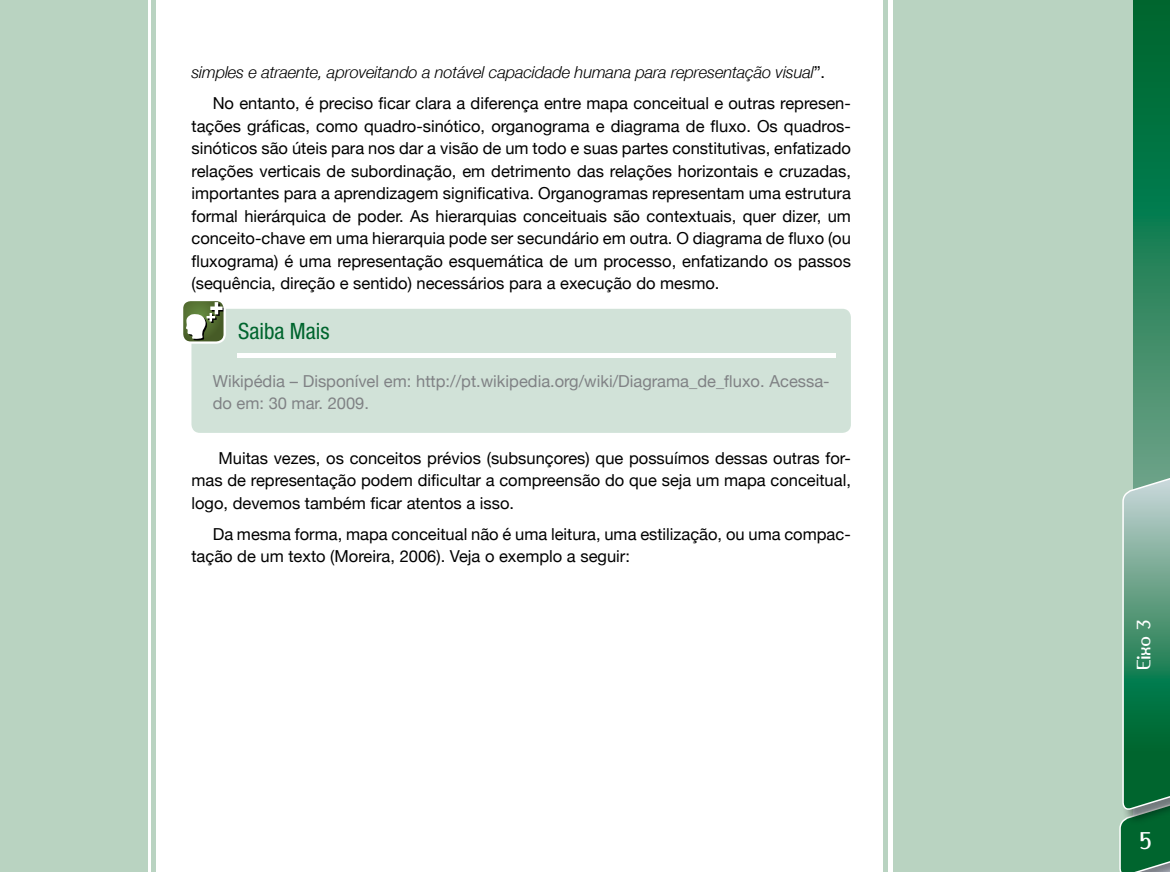
<style>
.page{position:relative;width:1170px;height:872px;background:#fff}
.page>*{position:absolute;margin:0;border:0;box-sizing:border-box;transform-origin:0 0}
.t1{font:condensed 22.5px "Helvetica Neue LT Std";color:#00652e}
.t2{font:22.5px "Amerika Sans";color:#fff}
.t3{font:18px "Amerika Sans";color:#fff}
.t4{font:16.5px/22.5px "Helvetica Neue";color:#000;text-align:justify}
.t5{font:italic 16.5px/31px "Helvetica Neue";letter-spacing:-.01em;color:#000}
.t6{font:16.5px/22.5px "Helvetica Neue";color:#808285}
.s1{font-style:normal}
</style>
<div class="page">
<div style="left:0;top:0;width:147px;height:872px;background:#b9d3c1"></div>
<div style="left:893px;top:0;width:276px;height:872px;background:#b9d3c1"></div>
<svg style="left:1133px;top:0;width:36px;height:472px;background:#228055"></svg>
<svg style="left:1119px;top:472px;width:50px;height:400px"></svg>
<div style="left:883px;top:0;width:5px;height:872px;background:#b9d3c1"></div>
<div style="left:151px;top:0;width:5px;height:872px;background:#b9d3c1"></div>
<div style="left:191px;top:309px;width:659px;height:124px;background:#d1e2d8;border-radius:9px"></div>
<svg style="left:184px;top:302px;width:39px;height:39px;background:#859570"></svg>
<div style="left:181px;top:299px;width:45px;height:45px;border:2px solid #fff;border-radius:9px"></div>
<hr style="left:237px;top:353px;width:599px;height:4px;background:#fff">
<p class="t5" style="left:213px;top:57px;width:639px;text-indent:-21px">simples e atraente, aproveitando a notável capacidade humana para representação visual<span class="s1">”.<br>No entanto, é preciso ficar clara a diferença entre mapa conceitual e outras represen-</span></p>
<p class="t4" style="left:191px;top:114px;width:661px">tações gráficas, como quadro-sinótico, organograma e diagrama de fluxo. Os quadros&shy;sinóticos são úteis para nos dar a visão de um todo e suas partes constitutivas, enfatizado relações verticais de subordinação, em detrimento das relações horizontais e cruzadas, importantes para a aprendizagem significativa. Organogramas representam uma estrutura formal hierárquica de poder. As hierarquias conceituais são contextuais, quer dizer, um conceito-chave em uma hierarquia pode ser secundário em outra. O diagrama de fluxo (ou fluxograma) é uma representação esquemática de um processo, enfatizando os passos (sequência, direção e sentido) necessários para a execução do mesmo.</p>
<h1 class="t1" style="left:238px;top:318px;width:93px">Saiba Mais</h1>
<p class="t6" style="left:213px;top:369px;width:618px">Wikipédia – Disponível em: http://pt.wikipedia.org/wiki/Diagrama_de_fluxo. Acessa&shy;do em: 30 mar. 2009.</p>
<p class="t4" style="left:191px;top:446px;width:661px;text-indent:27px">Muitas vezes, os conceitos prévios (subsunçores) que possuímos dessas outras for&shy;mas de representação podem dificultar a compreensão do que seja um mapa conceitual, logo, devemos também ficar atentos a isso.</p>
<p class="t4" style="left:191px;top:522px;width:660px;text-indent:21px">Da mesma forma, mapa conceitual não é uma leitura, uma estilização, ou uma compac&shy;tação de um texto (Moreira, 2006). Veja o exemplo a seguir:</p>
<p class="t3" style="left:1132px;top:670px;width:52px;rotate:-90deg">Eixo 3</p>
<h1 class="t2" style="left:1139px;top:826px;width:13px">5</h1>
</div>
